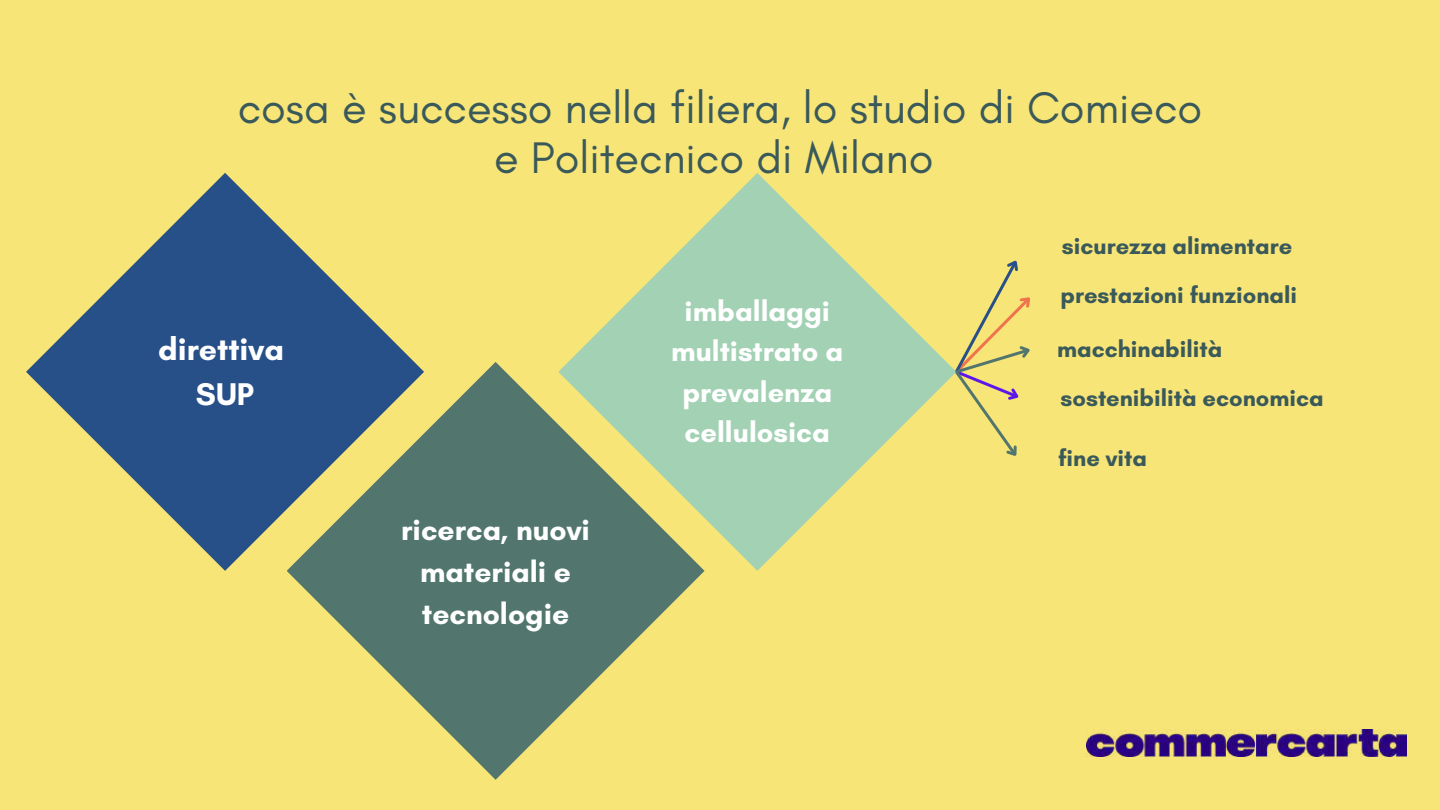
<style>
.page{position:relative;width:1440px;height:810px;background:#f8e577}
.page>*{position:absolute;margin:0;border:0;box-sizing:border-box;transform-origin:0 0}
.t1{font:45.1px/49.5px "Glacial Indifference";color:#3a595a;text-align:center}
.t2{font:700 32px/44.2px "Glacial Indifference";color:#fff;text-align:center}
.t3{font:700 30px/42px "Glacial Indifference";color:#fff;text-align:center}
.t4{font:700 29px/40.5px "Glacial Indifference";color:#fff;text-align:center}
.t5{font:700 23.7px/49.2px "Glacial Indifference";color:#3a595a}
</style>
<div class="page">
<svg style="left:26px;top:173px;width:388px;height:398px;fill:#274f88"></svg>
<svg style="left:287px;top:362px;width:418px;height:418px;fill:#52766e"></svg>
<svg style="left:558px;top:173px;width:394px;height:398px;fill:#a2d1ad"></svg>
<svg style="left:952px;top:260px;width:78px;height:196px"></svg>
<img style="left:1087px;top:729px;width:319px;height:28px">
<h1 class="t1" style="left:238px;top:82px;width:966px">cosa è successo nella filiera, lo studio di Comieco e Politecnico di Milano</h1>
<h2 class="t2" style="left:158px;top:327px;width:127px">direttiva<br>SUP</h2>
<p class="t3" style="left:401px;top:508px;width:190px">ricerca, nuovi materiali e tecnologie</p>
<p class="t4" style="left:671px;top:290px;width:174px">imballaggi multistrato a prevalenza cellulosica</p>
<p class="t5" style="left:1060px;top:221px;width:238px">sicurezza alimentare prestazioni funzionali</p>
<p class="t5" style="left:1057px;top:324px;width:268px;line-height:48.9px">macchinabilità sostenibilità economica</p>
<p class="t5" style="left:1058px;top:433px;width:90px">fine vita</p>
</div>
